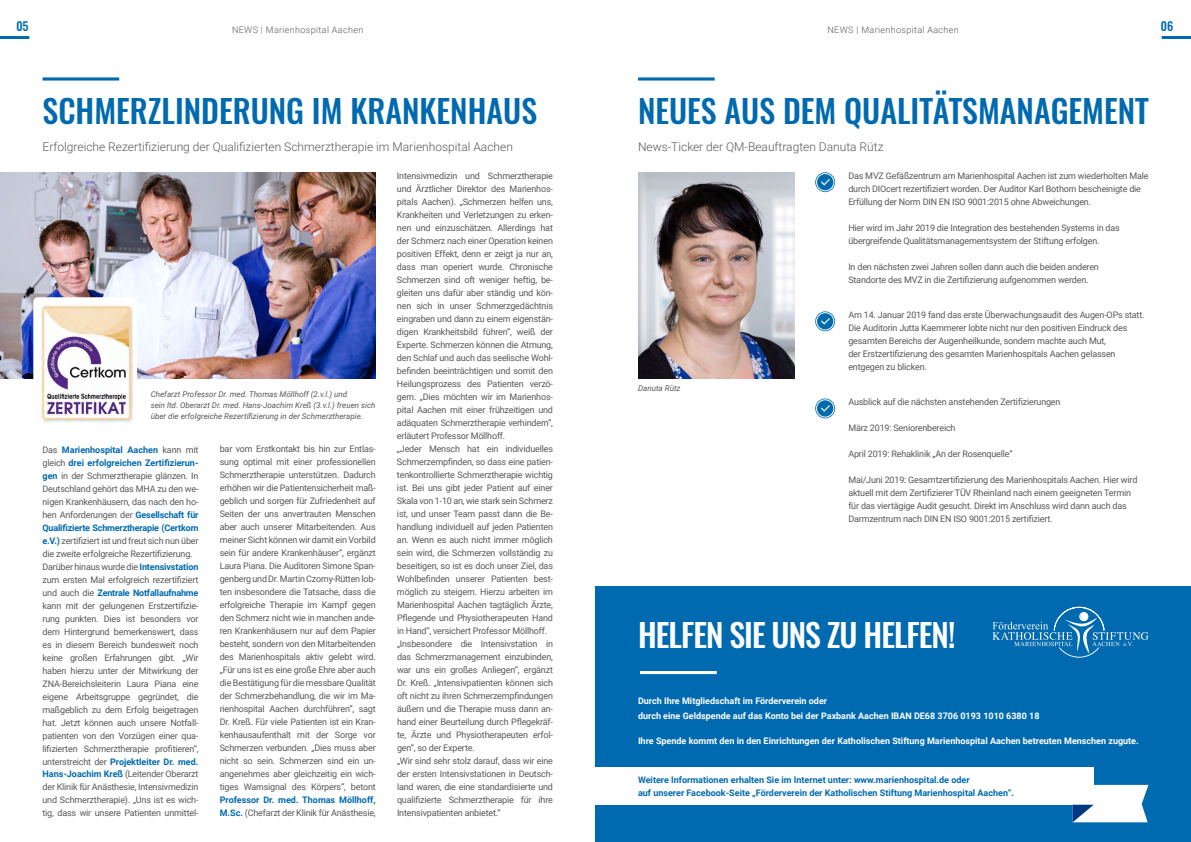
<style>
.page{position:relative;width:1191px;height:842px;background:#fff}
.page>*{position:absolute;margin:0;border:0;box-sizing:border-box;transform-origin:0 0}
.Headline{font:500 32px "Oswald";color:#006ab0}
.Headline-2{font:500 32px "Oswald";letter-spacing:-.03em;color:#fff}
.t1{font:300 12px "Roboto";color:#58585a}
.t2{font:500 12px "Oswald";color:#006ab0}
.t3{font:9px/13px "Roboto";letter-spacing:-.02em;color:#58585a;text-align:justify}
.t4{font:700 9px "Roboto";color:#fff}
.t5{font:700 9px "Roboto";color:#006ab0}
.t6{font:300 9px "Roboto";letter-spacing:.04em;color:#58585a}
.t7{font:italic 8px/11px "Roboto";color:#58585a}
.s1{font-weight:700;color:#006ab0}
</style>
<div class="page">
<hr style="left:0;top:36px;width:29px;height:3px;background:#006ab0">
<hr style="left:1161px;top:36px;width:30px;height:3px;background:#006ab0">
<img style="left:0;top:172px;width:376px;height:206px">
<div style="left:595px;top:586px;width:596px;height:256px;background:#006ab0"></div>
<svg style="left:992px;top:607px;width:156px;height:51px"></svg>
<div style="left:1080px;top:613px;width:7px;height:6px;background:#fff;border-radius:50%"></div>
<hr style="left:640px;top:671px;width:76px;height:3px;background:#fff">
<div style="left:587px;top:767px;width:506px;height:38px;background:#fff"></div>
<svg style="left:1072px;top:785px;width:76px;height:37px"></svg>
<svg style="left:43px;top:77px;width:76px;height:4px"></svg>
<svg style="left:638px;top:77px;width:76px;height:4px"></svg>
<svg style="left:33px;top:297px;width:104px;height:82px"></svg>
<img style="left:37px;top:301px;width:100px;height:123px">
<img style="left:638px;top:172px;width:156px;height:206px">
<div style="left:816px;top:173px;width:18px;height:18px;background:#006ab0;border-radius:50%"></div>
<div style="left:815px;top:172px;width:20px;height:20px;border:1px solid #006ab0;border-radius:50%"></div>
<div style="left:816px;top:173px;width:18px;height:18px;border:1px solid #fff;border-radius:50%"></div>
<svg style="left:821px;top:179px;width:9px;height:6px"></svg>
<svg style="left:816px;top:312px;width:18px;height:18px"></svg>
<div style="left:815px;top:311px;width:20px;height:20px;border:1px solid #006ab0;border-radius:50%"></div>
<div style="left:816px;top:312px;width:18px;height:18px;border:1px solid #fff;border-radius:50%"></div>
<svg style="left:821px;top:318px;width:9px;height:7px"></svg>
<svg style="left:816px;top:399px;width:18px;height:19px"></svg>
<div style="left:815px;top:398px;width:20px;height:20px;border:1px solid #006ab0;border-radius:50%"></div>
<div style="left:816px;top:400px;width:18px;height:17px;border:1px solid #fff;border-radius:50%"></div>
<svg style="left:821px;top:405px;width:9px;height:7px"></svg>
<h2 class="t2" style="left:16px;top:20px;width:14px">05</h2>
<p class="t6" style="left:232px;top:24px;width:133px">NEWS | Marienhospital Aachen</p>
<p class="t6" style="left:827px;top:24px;width:133px">NEWS | Marienhospital Aachen</p>
<h2 class="t2" style="left:1161px;top:20px;width:14px">06</h2>
<p class="Headline" style="left:43px;top:95px;width:496px">SCHMERZLINDERUNG IM KRANKENHAUS</p>
<p class="Headline" style="left:638px;top:95px;width:512px">NEUES AUS DEM QUALITÄTSMANAGEMENT</p>
<p class="t1" style="left:43px;top:138px;width:472px">Erfolgreiche Rezertifizierung der Qualifizierten Schmerztherapie im Marienhospital Aachen</p>
<p class="t1" style="left:638px;top:138px;width:247px">News-Ticker der QM-Beauftragten Danuta Rütz</p>
<p class="t7" style="left:151px;top:388px;width:198px">Chefarzt Professor Dr. med. Thomas Möllhoff (2.v.l.) und</p>
<p class="t7" style="left:151px;top:399px;width:226px">sein ltd. Oberarzt Dr. med. Hans-Joachim Kreß (3.v.l.) freuen sich über die erfolgreiche Rezertifizierung in der Schmerztherapie.</p>
<p class="t3" style="left:43px;top:442px;width:157px">Das <span class="s1">Marienhospital Aachen</span> kann mit gleich <span class="s1">drei erfolgreichen Zertifizierun&shy;gen</span> in der Schmerztherapie glänzen. In Deutschland gehört das MHA zu den we&shy;nigen Krankenhäusern, das nach den ho&shy;hen Anforderungen der <span class="s1">Gesellschaft für Qualifizierte Schmerztherapie (Certkom e.V.)</span> zertifiziert ist und freut sich nun über die zweite erfolgreiche Rezertifizierung.</p>
<p class="t3" style="left:43px;top:559px;width:157px">Darüber hinaus wurde die <span class="s1">Intensivstation </span>zum ersten Mal erfolgreich rezertifiziert und auch die <span class="s1">Zentrale Notfallaufnahme </span>kann mit der gelungenen Erstzertifizie&shy;rung punkten. Dies ist besonders vor dem Hintergrund bemerkenswert, dass es in diesem Bereich bundesweit noch keine großen Erfahrungen gibt. „Wir haben hierzu unter der Mitwirkung der ZNA-Bereichsleiterin Laura Piana eine eigene Arbeitsgruppe gegründet, die maßgeblich zu dem Erfolg beigetragen hat. Jetzt können auch unsere Notfall&shy;patienten von den Vorzügen einer qua&shy;lifizierten Schmerztherapie profitieren“, unterstreicht der <span class="s1">Projektleiter Dr. med.<br>Hans-Joachim Kreß</span> (Leitender Oberarzt der Klinik für Anästhesie, Intensivmedizin und Schmerztherapie). „Uns ist es wich&shy;tig, dass wir unsere Patienten unmittel-</p>
<p class="t3" style="left:220px;top:442px;width:157px">bar vom Erstkontakt bis hin zur Entlas&shy;sung optimal mit einer professionellen Schmerztherapie unterstützen. Dadurch erhöhen wir die Patientensicherheit maß&shy;geblich und sorgen für Zufriedenheit auf Seiten der uns anvertrauten Menschen aber auch unserer Mitarbeitenden. Aus meiner Sicht können wir damit ein Vorbild sein für andere Krankenhäuser“, ergänzt Laura Piana. Die Auditoren Simone Span&shy;genberg und Dr. Martin Czorny-Rütten lob&shy;ten insbesondere die Tatsache, dass die erfolgreiche Therapie im Kampf gegen den Schmerz nicht wie in manchen ande&shy;ren Krankenhäusern nur auf dem Papier besteht, sondern von den Mitarbeitenden des Marienhospitals aktiv gelebt wird. „Für uns ist es eine große Ehre aber auch die Bestätigung für die messbare Qualität der Schmerzbehandlung, die wir im Ma&shy;rienhospital Aachen durchführen“, sagt Dr. Kreß. Für viele Patienten ist ein Kran&shy;kenhausaufenthalt mit der Sorge vor Schmerzen verbunden. „Dies muss aber nicht so sein. Schmerzen sind ein un&shy;angenehmes aber gleichzeitig ein wich&shy;tiges Warnsignal des Körpers“, betont <span class="s1">Professor Dr. med. Thomas Möllhoff, M.Sc.</span> (Chefarzt der Klinik für Anästhesie,</p>
<p class="t3" style="left:397px;top:169px;width:157px">Intensivmedizin und Schmerztherapie und Ärztlicher Direktor des Marienhos&shy;pitals Aachen). „Schmerzen helfen uns, Krankheiten und Verletzungen zu erken&shy;nen und einzuschätzen. Allerdings hat der Schmerz nach einer Operation keinen positiven Effekt, denn er zeigt ja nur an, dass man operiert wurde. Chronische Schmerzen sind oft weniger heftig, be&shy;gleiten uns dafür aber ständig und kön&shy;nen sich in unser Schmerzgedächtnis eingraben und dann zu einem eigenstän&shy;digen Krankheitsbild führen“, weiß der Experte. Schmerzen können die Atmung, den Schlaf und auch das seelische Wohl&shy;befinden beeinträchtigen und somit den Heilungsprozess des Patienten verzö&shy;gern. „Dies möchten wir im Marienhos&shy;pital Aachen mit einer frühzeitigen und adäquaten Schmerztherapie verhindern“, erläutert Professor Möllhoff.</p>
<p class="t3" style="left:397px;top:442px;width:157px">„Jeder Mensch hat ein individuelles Schmerzempfinden, so dass eine patien&shy;tenkontrollierte Schmerztherapie wichtig ist. Bei uns gibt jeder Patient auf einer Skala von 1-10 an, wie stark sein Schmerz ist, und unser Team passt dann die Be&shy;handlung individuell auf jeden Patienten an. Wenn es auch nicht immer möglich sein wird, die Schmerzen vollständig zu beseitigen, so ist es doch unser Ziel, das Wohlbefinden unserer Patienten best&shy;möglich zu steigern. Hierzu arbeiten im Marienhospital Aachen tagtäglich Ärzte, Pflegende und Physiotherapeuten Hand in Hand“, versichert Professor Möllhoff.</p>
<p class="t3" style="left:397px;top:637px;width:157px">„Insbesondere die Intensivstation in das Schmerzmanagement einzubinden, war uns ein großes Anliegen“, ergänzt Dr. Kreß. „Intensivpatienten können sich oft nicht zu ihren Schmerzempfindungen äußern und die Therapie muss dann an&shy;hand einer Beurteilung durch Pflegekräf&shy;te, Ärzte und Physiotherapeuten erfol&shy;gen“, so der Experte.</p>
<p class="t3" style="left:397px;top:754px;width:157px">„Wir sind sehr stolz darauf, dass wir eine der ersten Intensivstationen in Deutsch&shy;land waren, die eine standardisierte und qualifizierte Schmerztherapie für ihre Intensivpatienten anbietet.“</p>
<p class="t7" style="left:638px;top:383px;width:44px">Danuta Rütz</p>
<p class="t3" style="left:848px;top:169px;width:302px;text-align:left">Das MVZ Gefäßzentrum am Marienhospital Aachen ist zum wiederholten Male durch DIOcert rezertifiziert worden. Der Auditor Karl Bothorn bescheinigte die<br>Erfüllung der Norm DIN EN ISO 9001:2015 ohne Abweichungen.</p>
<p class="t3" style="left:848px;top:221px;width:273px">Hier wird im Jahr 2019 die Integration des bestehenden Systems in das übergreifende Qualitätsmanagementsystem der Stiftung erfolgen.</p>
<p class="t3" style="left:848px;top:260px;width:252px">In den nächsten zwei Jahren sollen dann auch die beiden anderen</p>
<p class="t3" style="left:848px;top:273px;width:242px">Standorte des MVZ in die Zertifizierung aufgenommen werden.</p>
<p class="t3" style="left:848px;top:308px;width:298px;text-align:left">Am 14. Januar 2019 fand das erste Überwachungsaudit des Augen-OPs statt.<br>Die Auditorin Jutta Kaemmerer lobte nicht nur den positiven Eindruck des gesamten Bereichs der Augenheilkunde, sondern machte auch Mut,</p>
<p class="t3" style="left:848px;top:347px;width:269px">der Erstzertifizierung des gesamten Marienhospitals Aachen gelassen</p>
<p class="t3" style="left:848px;top:360px;width:80px">entgegen zu blicken.</p>
<p class="t3" style="left:848px;top:395px;width:214px">Ausblick auf die nächsten anstehenden Zertifizierungen</p>
<p class="t3" style="left:848px;top:421px;width:109px">März 2019: Seniorenbereich</p>
<p class="t3" style="left:848px;top:447px;width:166px">April 2019: Rehaklinik „An der Rosenquelle“</p>
<p class="t3" style="left:848px;top:473px;width:290px;text-align:left">Mai/Juni 2019: Gesamtzertifizierung des Marienhospitals Aachen. Hier wird aktuell mit dem Zertifizierer TÜV Rheinland nach einem geeigneten Termin für das viertägige Audit gesucht. Direkt im Anschluss wird dann auch das Darmzentrum nach DIN EN ISO 9001:2015 zertifiziert.</p>
<p class="Headline-2" style="left:638px;top:618px;width:319px">HELFEN SIE UNS ZU HELFEN!</p>
<p class="t4" style="left:638px;top:694px;width:191px">Durch Ihre Mitgliedschaft im Förderverein oder</p>
<p class="t4" style="left:638px;top:709px;width:403px">durch eine Geldspende auf das Konto bei der Paxbank Aachen IBAN DE68 3706 0193 1010 6380 18</p>
<p class="t4" style="left:638px;top:734px;width:502px">Ihre Spende kommt den in den Einrichtungen der Katholischen Stiftung Marienhospital Aachen betreuten Menschen zugute.</p>
<p class="t5" style="left:638px;top:773px;width:333px">Weitere Informationen erhalten Sie im Internet unter: www.marienhospital.de oder</p>
<p class="t5" style="left:638px;top:786px;width:377px">auf unserer Facebook-Seite „Förderverein der Katholischen Stiftung Marienhospital Aachen“.</p>
</div>
